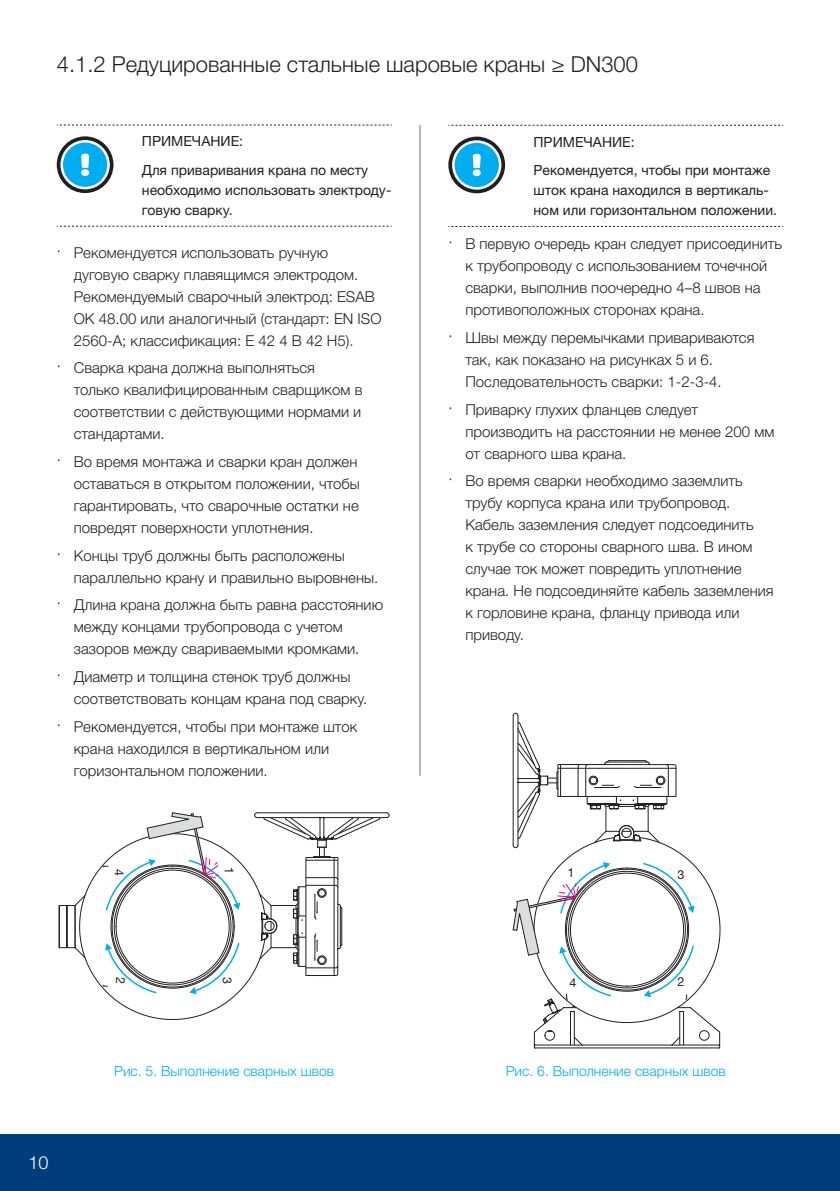
<style>
.page{position:relative;width:840px;height:1191px;background:#fff}
.page>*{position:absolute;margin:0;border:0;box-sizing:border-box;transform-origin:0 0}
.t1{font:300 22px "Helvetica Neue LTW1 G";color:#231f20}
.t2{font:300 18px "Helvetica Neue LTW1 G";color:#fff}
.t3{font:300 15px/22px "Helvetica Neue LTW1 G";color:#231f20}
.t4{font:14px/28.6px "Helvetica Neue LTW1 G";color:#231f20}
.t5{font:300 14px "Helvetica Neue LTW1 G";color:#00aeef}
.t6{font:12.4px "Helvetica Neue LTW1 G";color:#231f20}
</style>
<div class="page">
<div style="left:0;top:1134px;width:839px;height:57px;background:#013d7d"></div>
<hr style="left:839px;top:1134px;width:1px;height:57px;background:#013d7d">
<svg style="left:512px;top:712px;width:208px;height:336px"></svg>
<hr style="left:58px;top:906px;width:1px;height:41px;background:#231f20">
<svg style="left:59px;top:812px;width:331px;height:208px"></svg>
<svg style="left:57px;top:125px;width:334px;height:1px"></svg>
<svg style="left:57px;top:226px;width:334px;height:1px"></svg>
<svg style="left:57px;top:136px;width:56px;height:57px"></svg>
<svg style="left:448px;top:125px;width:333px;height:1px"></svg>
<svg style="left:448px;top:226px;width:333px;height:1px"></svg>
<svg style="left:448px;top:137px;width:57px;height:56px"></svg>
<hr style="left:419px;top:125px;width:1px;height:650px;background:#6a747b">
<h1 class="t1" style="left:57px;top:51px;width:582px">4.1.2 Редуцированные стальные шаровые краны ≥ DN300</h1>
<p class="t4" style="left:142px;top:127px;width:228px">ПРИМЕЧАНИЕ:<br>Для приваривания крана по месту</p>
<p class="t4" style="left:142px;top:180px;width:251px;line-height:20px">необходимо использовать электроду&shy;говую сварку.</p>
<p class="t3" style="left:74px;top:241px;width:309px;text-indent:-17px">· Рекомендуется использовать ручную дуговую сварку плавящимся электродом.<br>Рекомендуемый сварочный электрод: ESAB OK 48.00 или аналогичный (стандарт: EN ISO 2560-A; классификация: E 42 4 B 42 H5).</p>
<p class="t3" style="left:74px;top:357px;width:290px;text-indent:-17px">· Сварка крана должна выполняться только квалифицированным сварщиком в соответствии с действующими нормами и стандартами.</p>
<p class="t3" style="left:74px;top:450px;width:287px;text-indent:-17px">· Во время монтажа и сварки кран должен оставаться в открытом положении, чтобы гарантировать, что сварочные остатки не повредят поверхности уплотнения.</p>
<p class="t3" style="left:74px;top:544px;width:306px;text-indent:-17px">· Концы труб должны быть расположены параллельно крану и правильно выровнены.</p>
<p class="t3" style="left:74px;top:594px;width:310px;text-indent:-17px">· Длина крана должна быть равна расстоянию между концами трубопровода с учетом зазоров между свариваемыми кромками.</p>
<p class="t3" style="left:74px;top:665px;width:295px;text-indent:-17px">· Диаметр и толщина стенок труб должны соответствовать концам крана под сварку.</p>
<p class="t3" style="left:74px;top:715px;width:285px;text-indent:-17px">· Рекомендуется, чтобы при монтаже шток крана находился в вертикальном или горизонтальном положении.</p>
<p class="t4" style="left:533px;top:127px;width:238px">ПРИМЕЧАНИЕ:<br>Рекомендуется, чтобы при монтаже</p>
<p class="t4" style="left:533px;top:180px;width:245px;line-height:20px">шток крана находился в вертикаль&shy;ном или горизонтальном положении.</p>
<p class="t3" style="left:465px;top:233px;width:318px;text-indent:-17px">· В первую очередь кран следует присоединить к трубопроводу с использованием точечной сварки, выполнив поочередно 4–8 швов на противоположных сторонах крана.</p>
<p class="t3" style="left:465px;top:326px;width:290px;text-indent:-17px">· Швы между перемычками привариваются так, как показано на рисунках 5 и 6.<br>Последовательность сварки: 1-2-3-4.</p>
<p class="t3" style="left:465px;top:398px;width:310px;text-indent:-17px">· Приварку глухих фланцев следует производить на расстоянии не менее 200 мм от сварного шва крана.</p>
<p class="t3" style="left:465px;top:470px;width:309px;text-indent:-17px">· Во время сварки необходимо заземлить трубу корпуса крана или трубопровод.<br>Кабель заземления следует подсоединить<br>к трубе со стороны сварного шва. В ином случае ток может повредить уплотнение крана. Не подсоединяйте кабель заземления к горловине крана, фланцу привода или приводу.</p>
<p class="t6" style="left:127px;top:869px;width:8px;rotate:90deg">4</p>
<p class="t6" style="left:237px;top:867px;width:8px;rotate:90deg">1</p>
<p class="t6" style="left:567px;top:865px;width:8px">1</p>
<p class="t6" style="left:677px;top:867px;width:8px">3</p>
<p class="t2" style="left:28px;top:1151px;width:22px">10</p>
<p class="t6" style="left:128px;top:977px;width:8px;rotate:90deg">2</p>
<p class="t6" style="left:235px;top:977px;width:8px;rotate:90deg">3</p>
<p class="t6" style="left:569px;top:975px;width:8px">4</p>
<p class="t6" style="left:677px;top:974px;width:8px">2</p>
<p class="t5" style="left:114px;top:1062px;width:221px">Рис. 5. Выполнение сварных швов</p>
<p class="t5" style="left:505px;top:1062px;width:221px">Рис. 6. Выполнение сварных швов</p>
</div>
